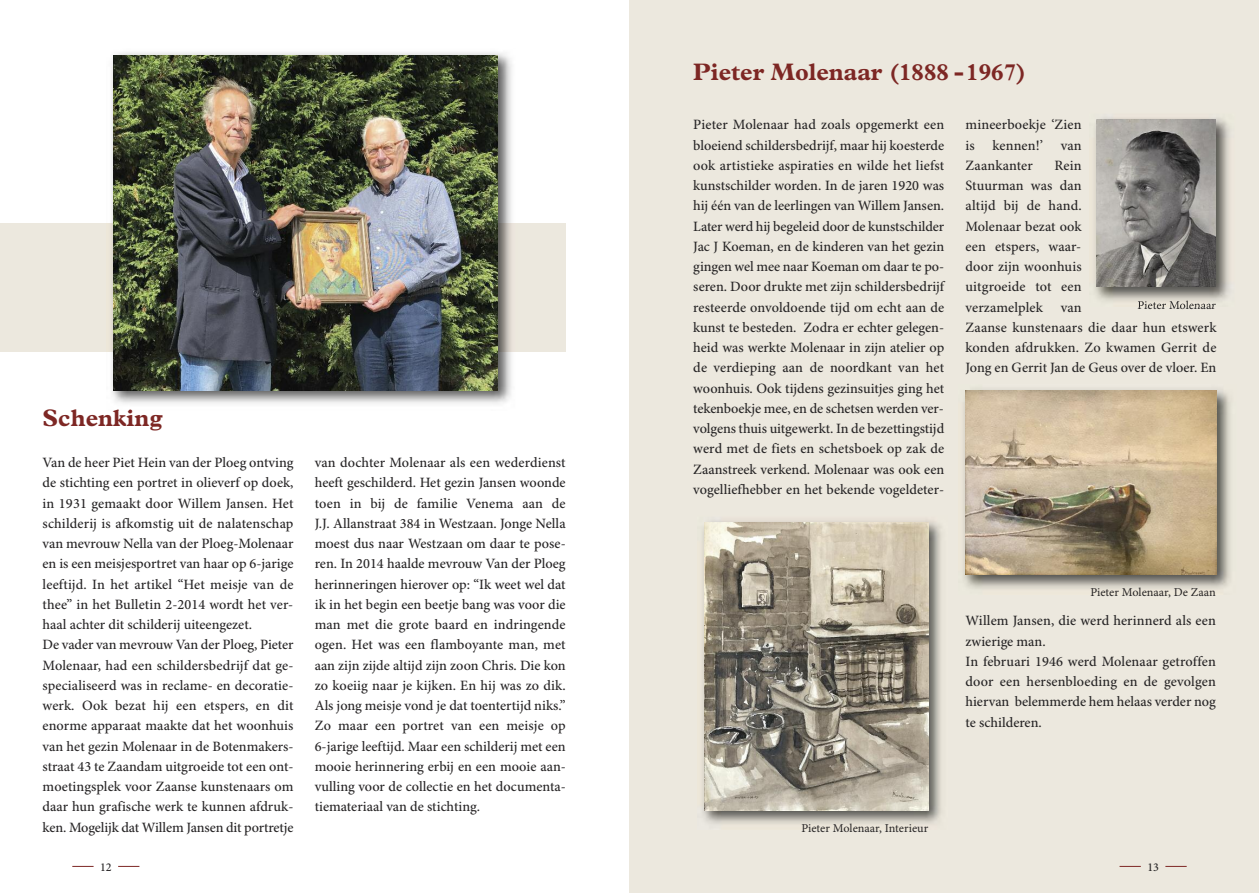
<style>
.page{position:relative;width:1259px;height:893px;background:#fff}
.page>*{position:absolute;margin:0;border:0;box-sizing:border-box;transform-origin:0 0}
.t1{font:700 24px "Plantin Std";color:#7d2724}
.t2{font:500 14.25px/20.2px "Minion Pro";color:#272526;text-align:justify}
.t3{font:12px "Minion Pro Capt";color:#272526}
.t4{font:500 12px "Minion Pro";color:#272526}
</style>
<div class="page">
<div style="left:0;top:223px;width:566px;height:128px;background:#ece8de"></div>
<div style="left:629px;top:0;width:630px;height:893px;background:#ece8de"></div>
<svg style="left:1165px;top:866px;width:21px;height:1px"></svg>
<svg style="left:1119px;top:866px;width:21px;height:1px"></svg>
<svg style="left:118px;top:866px;width:21px;height:1px"></svg>
<svg style="left:72px;top:866px;width:22px;height:1px"></svg>
<img style="left:106px;top:52px;width:411px;height:358px">
<img style="left:113px;top:55px;width:384px;height:336px">
<img style="left:702px;top:520px;width:239px;height:304px">
<img style="left:704px;top:522px;width:224px;height:288px">
<img style="left:963px;top:389px;width:267px;height:200px">
<img style="left:965px;top:391px;width:251px;height:184px">
<img style="left:1094px;top:118px;width:136px;height:188px">
<img style="left:1138px;top:301px;width:62px;height:5px">
<img style="left:1096px;top:119px;width:119px;height:168px">
<p class="t1" style="left:43px;top:410px;width:122px">Schenking</p>
<p class="t2" style="left:43px;top:454px;width:252px;text-align:left">Van de heer Piet Hein van der Ploeg ontving de stichting een portret in olieverf op doek, in 1931 gemaakt door Willem Jansen. Het schilderij is afkomstig uit de nalatenschap van mevrouw Nella van der Ploeg-Molenaar en is een meisjesportret van haar op 6-jarige leeftijd. In het artikel “Het meisje van de thee” in het Bulletin 2-2014 wordt het ver&shy;haal achter dit schilderij uiteengezet.<br>De vader van mevrouw Van der Ploeg, Pieter Molenaar, had een schildersbedrijf dat ge&shy;specialiseerd was in reclame- en decoratie&shy;werk. Ook bezat hij een etspers, en dit enorme apparaat maakte dat het woonhuis van het gezin Molenaar in de Botenmakers&shy;straat 43 te Zaandam uitgroeide tot een ont&shy;moetingsplek voor Zaanse kunstenaars om daar hun grafische werk te kunnen afdruk&shy;ken. Mogelijk dat Willem Jansen dit portretje</p>
<p class="t2" style="left:315px;top:454px;width:252px">van dochter Molenaar als een wederdienst heeft geschilderd. Het gezin Jansen woonde toen in bij de familie Venema aan de J.J. Allanstraat 384 in Westzaan. Jonge Nella moest dus naar Westzaan om daar te pose&shy;ren. In 2014 haalde mevrouw Van der Ploeg herinneringen hierover op: “Ik weet wel dat ik in het begin een beetje bang was voor die man met die grote baard en indringende ogen. Het was een flamboyante man, met aan zijn zijde altijd zijn zoon Chris. Die kon zo koeiig naar je kijken. En hij was zo dik.<br>Als jong meisje vond je dat toentertijd niks.” Zo maar een portret van een meisje op 6-jarige leeftijd. Maar een schilderij met een mooie herinnering erbij en een mooie aan&shy;vulling voor de collectie en het documenta&shy;tiemateriaal van de stichting.</p>
<p class="t1" style="left:693px;top:64px;width:334px">Pieter Molenaar (1888 -1967)</p>
<p class="t2" style="left:965px;top:116px;width:118px">mineerboekje ‘Zien is kennen!’ van Zaankanter</p>
<p class="t2" style="left:693px;top:116px;width:252px">Pieter Molenaar had zoals opgemerkt een bloeiend schildersbedrijf, maar hij koesterde ook artistieke aspiraties en wilde het liefst kunstschilder worden. In de jaren 1920 was hij één van de leerlingen van Willem Jansen.<br>Later werd hij begeleid door de kunstschilder Jac J Koeman, en de kinderen van het gezin gingen wel mee naar Koeman om daar te po&shy;seren. Door drukte met zijn schildersbedrijf resteerde onvoldoende tijd om echt aan de kunst te besteden. Zodra er echter gelegen&shy;heid was werkte Molenaar in zijn atelier op de verdieping aan de noordkant van het woonhuis. Ook tijdens gezinsuitjes ging het tekenboekje mee, en de schetsen werden ver&shy;volgens thuis uitgewerkt. In de bezettingstijd werd met de fiets en schetsboek op zak de Zaanstreek verkend. Molenaar was ook een vogelliefhebber en het bekende vogeldeter-</p>
<p class="t2" style="left:965px;top:156px;width:118px;text-indent:89px">Rein Stuurman was dan altijd bij de hand.<br>Molenaar bezat ook een etspers, waar&shy;door zijn woonhuis uitgroeide tot een verzamelplek</p>
<p class="t3" style="left:1137px;top:301px;width:80px">Pieter Molenaar</p>
<p class="t2" style="left:965px;top:298px;width:252px;text-align:left;text-indent:95px">van<br>Zaanse kunstenaars die daar hun etswerk konden afdrukken. Zo kwamen Gerrit de<br>Jong en Gerrit Jan de Geus over de vloer. En</p>
<p class="t3" style="left:1090px;top:588px;width:127px">Pieter Molenaar, De Zaan</p>
<p class="t2" style="left:965px;top:612px;width:252px;text-align:left">Willem Jansen, die werd herinnerd als een zwierige man.<br>In februari 1946 werd Molenaar getroffen door een hersenbloeding en de gevolgen hiervan belemmerde hem helaas verder nog te schilderen.</p>
<p class="t3" style="left:801px;top:823px;width:128px">Pieter Molenaar, Interieur</p>
<p class="t4" style="left:100px;top:863px;width:13px">12</p>
<p class="t4" style="left:1147px;top:863px;width:13px">13</p>
</div>
